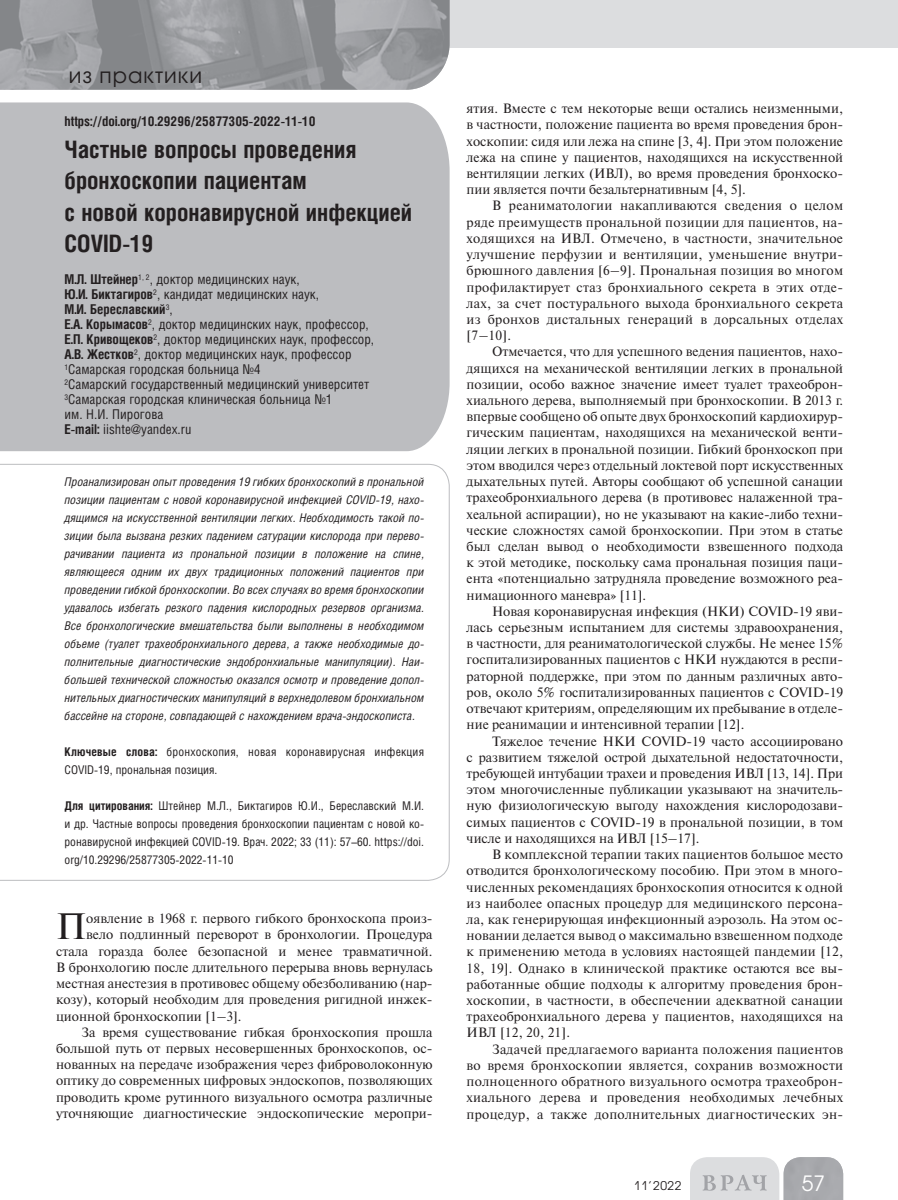
<style>
.page{position:relative;width:898px;height:1200px;background:#fff}
.page>*{position:absolute;margin:0;border:0;box-sizing:border-box;transform-origin:0 0}
.t1{font:36.6px "Newton C";color:#231f20}
.t2{font:700 24px/31.5px "Helios Cond C";color:#231f20}
.t3{font:21px "Avant Garde Gothic C";letter-spacing:.05em;color:#231f20}
.t4{font:21px "Avant Garde Gothic C";color:#fff}
.t5{font:13.5px/16.2px "Newton C";color:#231f20;text-align:justify}
.t6{font:13.5px/15px "Helios Cond C";color:#231f20}
.t7{font:700 13.5px "Helios Cond C";color:#231f20}
.t8{font:italic 12px/18px "Helios Cond C";color:#231f20;text-align:justify}
.t9{font:12px/18px "Helios Cond C";color:#231f20}
.t10{font:12px "Avant Garde Gothic C";letter-spacing:.05em;color:#231f20}
.s1{font-weight:700}
</style>
<div class="page">
<div style="left:0;top:0;width:897px;height:47px;background:#dcdddf"></div>
<svg style="left:690px;top:1157px;width:153px;height:43px;background:#c7c8cb"></svg>
<div style="left:0;top:102px;width:449px;height:349px;background:#bcbdc0"></div>
<svg style="left:0;top:463px;width:450px;height:418px"></svg>
<svg style="left:0;top:0;width:406px;height:90px;background:#97999c"></svg>
<img style="left:406px;top:0;width:43px;height:90px">
<h3 class="t3" style="left:69px;top:68px;width:135px">из практики</h3>
<p class="t7" style="left:65px;top:117px;width:252px">https://doi.org/10.29296/25877305-2022-11-10</p>
<h2 class="t2" style="left:65px;top:135px;width:349px">Частные вопросы проведения бронхоскопии пациентам<br>с новой коронавирусной инфекцией<br>COVID-19</h2>
<p class="t6" style="left:65px;top:273px;width:311px"><span class="s1">М.Л. Штейнер</span><sup>1,</sup> <sup>2</sup>, доктор медицинских наук,<br><span class="s1">Ю.И. Биктагиров</span><sup>2</sup>, кандидат медицинских наук,<br><span class="s1">М.И. Береславский</span><sup>3</sup>,<br><span class="s1">Е.А. Корымасов</span><sup>2</sup>, доктор медицинских наук, профессор, <span class="s1">Е.П. Кривощеков</span><sup>2</sup>, доктор медицинских наук, профессор, <span class="s1">А.В. Жестков</span><sup>2</sup>, доктор медицинских наук, профессор <sup>1</sup>Самарская городская больница №4<br><sup>2</sup>Самарский государственный медицинский университет <sup>3</sup>Самарская городская клиническая больница №1<br>им. Н.И. Пирогова<br><span class="s1">E-mail:</span> iishte@yandex.ru</p>
<p class="t8" style="left:65px;top:474px;width:361px">Проанализирован опыт проведения 19 гибких бронхоскопий в прональной позиции пациентам с новой коронавирусной инфекцией COVID-19, нахо&shy;дящимся на искусственной вентиляции легких. Необходимость такой по&shy;зиции была вызвана резких падением сатурации кислорода при перево&shy;рачивании пациента из прональной позиции в положение на спине, являющееся одним их двух традиционных положений пациентов при проведении гибкой бронхоскопии. Во всех случаях во время бронхоскопии удавалось избегать резкого падения кислородных резервов организма.<br>Все бронхологические вмешательства были выполнены в необходимом объеме (туалет трахеобронхиального дерева, а также необходимые до&shy;полнительные диагностические эндобронхиальные манипуляции). Наи&shy;большей технической сложностью оказался осмотр и проведение допол&shy;нительных диагностических манипуляций в верхнедолевом бронхиальном бассейне на стороне, совпадающей с нахождением врача-эндоскописта.</p>
<p class="t9" style="left:65px;top:744px;width:361px"><span class="s1">Ключевые слова:</span> бронхоскопия, новая коронавирусная инфекция<br>COVID-19, прональная позиция.</p>
<p class="t9" style="left:65px;top:798px;width:361px;text-align:justify"><span class="s1">Для цитирования:</span> Штейнер М.Л., Биктагиров Ю.И., Береславский М.И. и др. Частные вопросы проведения бронхоскопии пациентам с новой ко&shy;ронавирусной инфекцией COVID-19. Врач. 2022; 33 (11): 57–60. https://doi. org/10.29296/25877305-2022-11-10</p>
<h1 class="t1" style="left:56px;top:914px;width:32px">П</h1>
<p class="t5" style="left:86px;top:911px;width:348px">оявление в 1968 г. первого гибкого бронхоскопа произ-</p>
<p class="t5" style="left:86px;top:928px;width:348px">вело подлинный переворот в бронхологии. Процедура</p>
<p class="t5" style="left:56px;top:944px;width:378px">стала горазда более безопасной и менее травматичной.</p>
<p class="t5" style="left:56px;top:960px;width:378px">В бронхологию после длительного перерыва вновь вернулась</p>
<p class="t5" style="left:56px;top:976px;width:378px">местная анестезия в противовес общему обезболиванию (нар-</p>
<p class="t5" style="left:56px;top:993px;width:378px">козу), который необходим для проведения ригидной инжек-</p>
<p class="t5" style="left:56px;top:1009px;width:187px">ционной бронхоскопии [1–3].</p>
<p class="t5" style="left:82px;top:1025px;width:352px">За время существование гибкая бронхоскопия прошла</p>
<p class="t5" style="left:56px;top:1041px;width:378px">большой путь от первых несовершенных бронхоскопов, ос-</p>
<p class="t5" style="left:56px;top:1057px;width:378px">нованных на передаче изображения через фиброволоконную</p>
<p class="t5" style="left:56px;top:1074px;width:378px">оптику до современных цифровых эндоскопов, позволяющих</p>
<p class="t5" style="left:56px;top:1090px;width:378px">проводить кроме рутинного визуального осмотра различные</p>
<p class="t5" style="left:56px;top:1106px;width:378px">уточняющие диагностические эндоскопические меропри-</p>
<p class="t5" style="left:466px;top:101px;width:378px">ятия. Вместе с тем некоторые вещи остались неизменными, в частности, положение пациента во время проведения брон&shy;хоскопии: сидя или лежа на спине [3, 4]. При этом положение лежа на спине у пациентов, находящихся на искусственной вентиляции легких (ИВЛ), во время проведения бронхоско&shy;пии является почти безальтернативным [4, 5].</p>
<p class="t5" style="left:466px;top:199px;width:378px;text-indent:26px">В реаниматологии накапливаются сведения о целом ряде преимуществ прональной позиции для пациентов, на&shy;ходящихся на ИВЛ. Отмечено, в частности, значительное улучшение перфузии и вентиляции, уменьшение внутри&shy;брюшного давления [6–9]. Прональная позиция во многом профилактирует стаз бронхиального секрета в этих отде&shy;лах, за счет постурального выхода бронхиального секрета из бронхов дистальных генераций в дорсальных отделах [7–10].</p>
<p class="t5" style="left:466px;top:345px;width:378px;text-indent:26px">Отмечается, что для успешного ведения пациентов, нахо&shy;дящихся на механической вентиляции легких в прональной позиции, особо важное значение имеет туалет трахеоброн&shy;хиального дерева, выполняемый при бронхоскопии. В 2013 г. впервые сообщено об опыте двух бронхоскопий кардиохирур&shy;гическим пациентам, находящихся на механической венти&shy;ляции легких в прональной позиции. Гибкий бронхоскоп при этом вводился через отдельный локтевой порт искусственных дыхательных путей. Авторы сообщают об успешной санации трахеобронхиального дерева (в противовес налаженной тра&shy;хеальной аспирации), но не указывают на какие-либо техни&shy;ческие сложностях самой бронхоскопии. При этом в статье был сделан вывод о необходимости взвешенного подхода к этой методике, поскольку сама прональная позиция паци&shy;ента «потенциально затрудняла проведение возможного реа&shy;нимационного маневра» [11].</p>
<p class="t5" style="left:466px;top:604px;width:378px;text-indent:26px">Новая коронавирусная инфекция (НКИ) COVID-19 яви&shy;лась серьезным испытанием для системы здравоохранения, в частности, для реаниматологической службы. Не менее 15% госпитализированных пациентов с НКИ нуждаются в респи&shy;раторной поддержке, при этом по данным различных авто&shy;ров, около 5% госпитализированных пациентов с COVID-19 отвечают критериям, определяющим их пребывание в отделе&shy;ние реанимации и интенсивной терапии [12].</p>
<p class="t5" style="left:466px;top:734px;width:378px;text-indent:26px">Тяжелое течение НКИ COVID-19 часто ассоциировано с развитием тяжелой острой дыхательной недостаточности, требующей интубации трахеи и проведения ИВЛ [13, 14]. При этом многочисленные публикации указывают на значитель&shy;ную физиологическую выгоду нахождения кислородозави&shy;симых пациентов с COVID-19 в прональной позиции, в том числе и находящихся на ИВЛ [15–17].</p>
<p class="t5" style="left:466px;top:847px;width:378px;text-indent:26px">В комплексной терапии таких пациентов большое место отводится бронхологическому пособию. При этом в много&shy;численных рекомендациях бронхоскопия относится к одной из наиболее опасных процедур для медицинского персона&shy;ла, как генерирующая инфекционный аэрозоль. На этом ос&shy;новании делается вывод о максимально взвешенном подходе к применению метода в условиях настоящей пандемии [12, 18, 19]. Однако в клинической практике остаются все вы&shy;работанные общие подходы к алгоритму проведения брон&shy;хоскопии, в частности, в обеспечении адекватной санации трахеобронхиального дерева у пациентов, находящихся на ИВЛ [12, 20, 21].</p>
<p class="t5" style="left:466px;top:1042px;width:378px;text-indent:26px">Задачей предлагаемого варианта положения пациентов во время бронхоскопии является, сохранив возможности полноценного обратного визуального осмотра трахеоброн&shy;хиального дерева и проведения необходимых лечебных процедур, а также дополнительных диагностических эн-</p>
<p class="t10" style="left:633px;top:1181px;width:49px">11’2022</p>
<h3 class="t4" style="left:801px;top:1175px;width:25px">57</h3>
</div>
